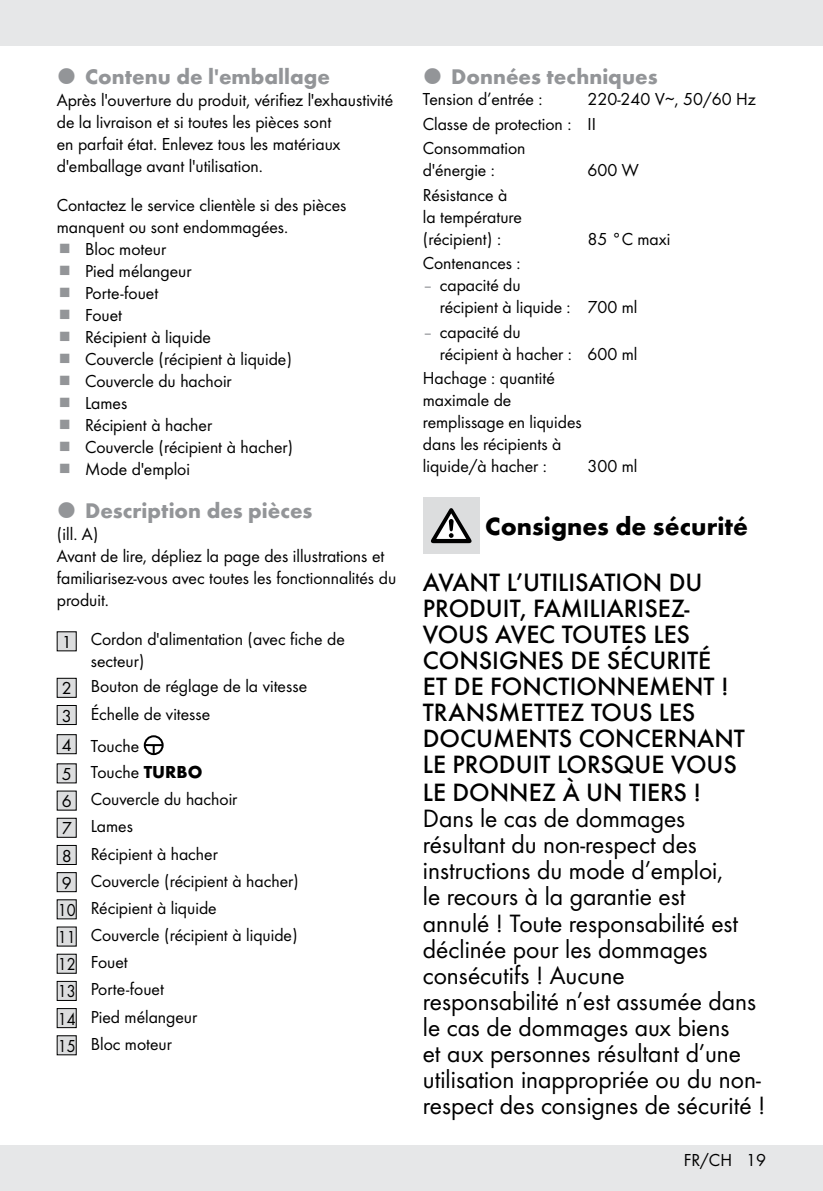
<style>
.page{position:relative;width:823px;height:1191px;background:#fff}
.page>*{position:absolute;margin:0;border:0;box-sizing:border-box;transform-origin:0 0}
.t1{font:26px/26px "Futura Boo";color:#000}
.t2{font:500 26px/26.2px "Futura";color:#000}
.t3{font:700 26px "Futura";color:#000}
.t4{font:700 22px "Futura";color:#939598}
.t5{font:18px/22px "Futura Boo";color:#000}
.s1{font-family:"Futura";font-weight:700}
.s2{color:#939598}
</style>
<div class="page">
<div style="left:0;top:1145px;width:822px;height:46px;background:#e6e7e8"></div>
<div style="left:0;top:0;width:822px;height:45px;background:#e6e7e8"></div>
<div style="left:57px;top:632px;width:19px;height:19px;background:#dcddde"></div>
<div style="left:57px;top:678px;width:19px;height:19px;background:#dcddde"></div>
<div style="left:57px;top:678px;width:20px;height:19px;border:1px solid #000"></div>
<div style="left:57px;top:705px;width:19px;height:19px;background:#dcddde"></div>
<div style="left:57px;top:705px;width:20px;height:20px;border:1px solid #000"></div>
<div style="left:57px;top:734px;width:19px;height:19px;background:#dcddde"></div>
<div style="left:57px;top:734px;width:20px;height:20px;border:1px solid #000"></div>
<div style="left:144px;top:735px;width:19px;height:20px;border:2px solid #000;border-radius:50%"></div>
<svg style="left:145px;top:744px;width:17px;height:10px"></svg>
<div style="left:57px;top:764px;width:19px;height:19px;background:#dcddde"></div>
<div style="left:57px;top:791px;width:19px;height:19px;background:#dcddde"></div>
<div style="left:57px;top:818px;width:19px;height:19px;background:#dcddde"></div>
<div style="left:57px;top:818px;width:20px;height:19px;border:1px solid #000"></div>
<div style="left:57px;top:845px;width:19px;height:19px;background:#dcddde"></div>
<div style="left:57px;top:845px;width:20px;height:20px;border:1px solid #000"></div>
<div style="left:57px;top:872px;width:19px;height:19px;background:#dcddde"></div>
<div style="left:57px;top:872px;width:20px;height:20px;border:1px solid #000"></div>
<div style="left:57px;top:899px;width:19px;height:20px;background:#dcddde"></div>
<div style="left:57px;top:927px;width:19px;height:19px;background:#dcddde"></div>
<div style="left:57px;top:954px;width:19px;height:19px;background:#dcddde"></div>
<div style="left:57px;top:981px;width:19px;height:19px;background:#dcddde"></div>
<div style="left:57px;top:1008px;width:19px;height:19px;background:#dcddde"></div>
<div style="left:57px;top:1008px;width:20px;height:20px;border:1px solid #000"></div>
<div style="left:57px;top:1035px;width:19px;height:19px;background:#dcddde"></div>
<div style="left:422px;top:497px;width:57px;height:57px;background:#dcddde"></div>
<svg style="left:431px;top:508px;width:40px;height:35px"></svg>
<p class="t4" style="left:85px;top:61px;width:246px">Contenu de l'emballage</p>
<p class="t5" style="left:57px;top:88px;width:338px">Après l'ouverture du produit, vérifiez l'exhaustivité de la livraison et si toutes les pièces sont<br>en parfait état. Enlevez tous les matériaux d'emballage avant l'utilisation.</p>
<p class="t5" style="left:57px;top:193px;width:291px">Contactez le service clientèle si des pièces</p>
<p class="t5" style="left:57px;top:215px;width:231px">manquent ou sont endommagées.</p>
<p class="t5" style="left:85px;top:237px;width:83px">Bloc moteur</p>
<p class="t5" style="left:85px;top:259px;width:108px">Pied mélangeur</p>
<p class="t5" style="left:85px;top:281px;width:75px">Porte-fouet</p>
<p class="t5" style="left:85px;top:303px;width:38px">Fouet</p>
<p class="t5" style="left:85px;top:325px;width:127px">Récipient à liquide</p>
<p class="t5" style="left:85px;top:347px;width:208px">Couvercle (récipient à liquide)</p>
<p class="t5" style="left:85px;top:369px;width:148px">Couvercle du hachoir</p>
<p class="t5" style="left:85px;top:391px;width:44px">Lames</p>
<p class="t5" style="left:85px;top:413px;width:128px">Récipient à hacher</p>
<p class="t5" style="left:85px;top:435px;width:209px">Couvercle (récipient à hacher)</p>
<p class="t5" style="left:85px;top:457px;width:106px">Mode d'emploi</p>
<p class="t4" style="left:85px;top:495px;width:229px">Description des pièces</p>
<p class="t5" style="left:57px;top:522px;width:341px">(ill. A)<br>Avant de lire, dépliez la page des illustrations et familiarisez-vous avec toutes les fonctionnalités du produit.</p>
<p class="t5" style="left:91px;top:626px;width:255px;text-indent:-29px">1 Cordon d'alimentation (avec fiche de secteur)</p>
<p class="t5" style="left:62px;top:672px;width:247px;line-height:27.2px">2 Bouton de réglage de la vitesse<br>3 Échelle de vitesse</p>
<p class="t5" style="left:58px;top:731px;width:242px;line-height:27px">4 Touche<br>5 Touche <span class="s1">TURBO<br></span>6 Couvercle du hachoir<br>7 Lames<br>8 Récipient à hacher<br>9 Couvercle (récipient à hacher)<br>10 Récipient à liquide<br>11 Couvercle (récipient à liquide)<br>12 Fouet<br>13 Porte-fouet<br>14 Pied mélangeur<br>15 Bloc moteur</p>
<p class="t4" style="left:451px;top:61px;width:208px">Données techniques</p>
<p class="t5" style="left:422px;top:87px;width:121px">Tension d’entrée :</p>
<p class="t5" style="left:422px;top:86px;width:334px;line-height:24.4px;text-indent:164px">220-240 V∼, 50/60 Hz<br>Classe de protection : II<br>Consommation</p>
<p class="t5" style="left:422px;top:158px;width:74px">d'énergie :</p>
<p class="t5" style="left:587px;top:158px;width:53px">600 W</p>
<p class="t5" style="left:422px;top:183px;width:101px">Résistance à la température (récipient) :</p>
<p class="t5" style="left:587px;top:227px;width:84px">85 °C maxi</p>
<p class="t5" style="left:422px;top:251px;width:99px">Contenances :</p>
<p class="t5" style="left:439px;top:273px;width:199px;text-indent:-17px"><span class="s2">–</span> capacité du<br>récipient à liquide : 700 ml</p>
<p class="t5" style="left:439px;top:320px;width:199px;text-indent:-17px"><span class="s2">–</span> capacité du<br>récipient à hacher : 600 ml</p>
<p class="t5" style="left:422px;top:366px;width:160px">Hachage : quantité maximale de remplissage en liquides dans les récipients à liquide/à hacher :</p>
<p class="t5" style="left:587px;top:454px;width:52px">300 ml</p>
<h1 class="t3" style="left:485px;top:507px;width:264px">Consignes de sécurité</h1>
<h1 class="t2" style="left:422px;top:568px;width:323px">AVANT L’UTILISATION DU<br>PRODUIT, FAMILIARISEZ-<br>VOUS AVEC TOUTES LES<br>CONSIGNES DE SÉCURITÉ<br>ET DE FONCTIONNEMENT !<br>TRANSMETTEZ TOUS LES<br>DOCUMENTS CONCERNANT<br>LE PRODUIT LORSQUE VOUS<br>LE DONNEZ À UN TIERS !</h1>
<p class="t1" style="left:422px;top:804px;width:344px">Dans le cas de dommages résultant du non-respect des instructions du mode d’emploi,<br>le recours à la garantie est<br>annulé ! Toute responsabilité est déclinée pour les dommages consécutifs ! Aucune responsabilité n’est assumée dans le cas de dommages aux biens<br>et aux personnes résultant d’une utilisation inappropriée ou du non&shy;respect des consignes de sécurité !</p>
<p class="t5" style="left:683px;top:1148px;width:84px">FR/CH 19</p>
</div>
